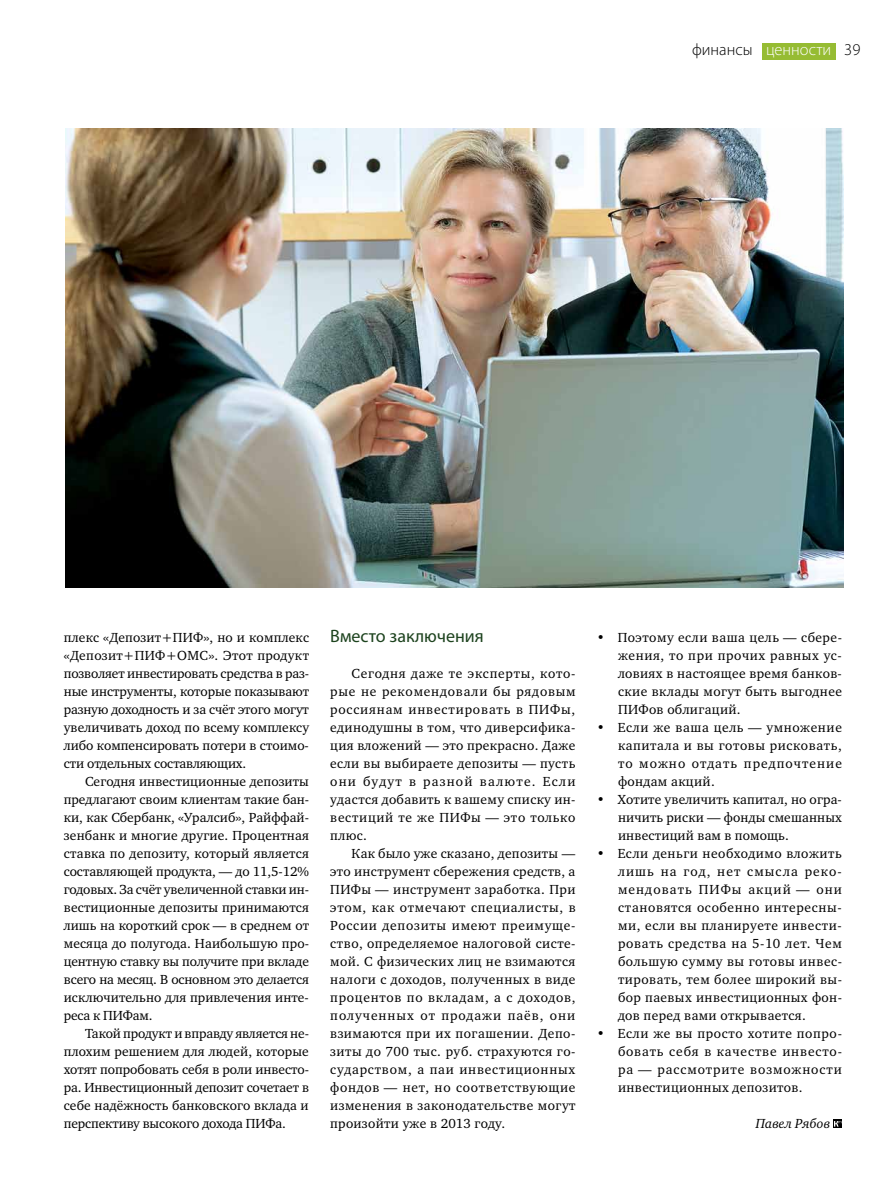
<style>
.page{position:relative;width:893px;height:1191px;background:#fff}
.page>*{position:absolute;margin:0;border:0;box-sizing:border-box;transform-origin:0 0}
.t1{font:18px "Myriad Pro";color:#1d431e}
.t2{font:300 16.5px "Myriad Pro";color:#fff}
.t3{font:300 16.5px "Myriad Pro";color:#000}
.t4{font:13.5px/18px "Charter ITC";letter-spacing:.025em;color:#000;text-align:justify}
.t5{font:italic 13.5px "Charter ITC";letter-spacing:.005em;color:#000}
.s1{color:#000}
</style>
<div class="page">
<div style="left:762px;top:43px;width:73px;height:16px;background:#96bc33"></div>
<svg style="left:833px;top:1119px;width:9px;height:9px"></svg>
<svg style="left:834px;top:1121px;width:7px;height:5px"></svg>
<img style="left:66px;top:128px;width:778px;height:460px">
<p class="t3" style="left:692px;top:40px;width:62px">финансы</p>
<p class="t2" style="left:766px;top:40px;width:96px">ценности <span class="s1">39</span></p>
<p class="t4" style="left:64px;top:628px;width:247px">плекс «Депозит+ПИФ», но и комплекс «Депозит+ПИФ+ОМС». Этот продукт позволяет инвестировать средства в раз&shy;ные инструменты, которые показывают разную доходность и за счёт этого могут увеличивать доход по всему комплексу либо компенсировать потери в стоимо&shy;сти отдельных составляющих.</p>
<p class="t4" style="left:64px;top:772px;width:247px;text-indent:21px">Сегодня инвестиционные депозиты предлагают своим клиентам такие бан&shy;ки, как Сбербанк, «Уралсиб», Райффай&shy;зенбанк и многие другие. Процентная ставка по депозиту, который является составляющей продукта, — до 11,5-12% годовых. За счёт увеличенной ставки ин&shy;вестиционные депозиты принимаются лишь на короткий срок — в среднем от месяца до полугода. Наибольшую про&shy;центную ставку вы получите при вкладе всего на месяц. В основном это делается исключительно для привлечения инте&shy;реса к ПИФам.</p>
<p class="t4" style="left:64px;top:1024px;width:247px;text-indent:21px">Такой продукт и вправду является не&shy;плохим решением для людей, которые хотят попробовать себя в роли инвесто&shy;ра. Инвестиционный депозит сочетает в себе надёжность банковского вклада и перспективу высокого дохода ПИФа.</p>
<h1 class="t1" style="left:330px;top:625px;width:155px">Вместо заключения</h1>
<p class="t4" style="left:330px;top:664px;width:247px;text-indent:21px">Сегодня даже те эксперты, кото&shy;рые не рекомендовали бы рядовым россиянам инвестировать в ПИФы, единодушны в том, что диверсифика&shy;ция вложений — это прекрасно. Даже если вы выбираете депозиты — пусть они будут в разной валюте. Если удастся добавить к вашему списку ин&shy;вестиций те же ПИФы — это только плюс.</p>
<p class="t4" style="left:330px;top:844px;width:247px;text-indent:21px">Как было уже сказано, депозиты — это инструмент сбережения средств, а ПИФы — инструмент заработка. При этом, как отмечают специалисты, в России депозиты имеют преимуще&shy;ство, определяемое налоговой систе&shy;мой. С физических лиц не взимаются налоги с доходов, полученных в виде процентов по вкладам, а с доходов, полученных от продажи паёв, они взимаются при их погашении. Депо&shy;зиты до 700 тыс. руб. страхуются го&shy;сударством, а паи инвестиционных фондов — нет, но соответствующие изменения в законодательстве могут произойти уже в 2013 году.</p>
<p class="t4" style="left:618px;top:628px;width:225px;text-indent:-21px">• Поэтому если ваша цель — сбере&shy;жения, то при прочих равных ус&shy;ловиях в настоящее время банков&shy;ские вклады могут быть выгоднее ПИФов облигаций.</p>
<p class="t4" style="left:618px;top:718px;width:225px;text-indent:-21px">• Если же ваша цель — умножение капитала и вы готовы рисковать, то можно отдать предпочтение фондам акций.</p>
<p class="t4" style="left:618px;top:790px;width:225px;text-indent:-21px">• Хотите увеличить капитал, но огра&shy;ничить риски — фонды смешанных инвестиций вам в помощь.</p>
<p class="t4" style="left:618px;top:844px;width:226px;text-indent:-21px">• Если деньги необходимо вложить лишь на год, нет смысла реко&shy;мендовать ПИФы акций — они становятся особенно интересны&shy;ми, если вы планируете инвести&shy;ровать средства на 5-10 лет. Чем большую сумму вы готовы инвес&shy;тировать, тем более широкий вы&shy;бор паевых инвестиционных фон&shy;дов перед вами открывается.</p>
<p class="t4" style="left:618px;top:1024px;width:226px;text-indent:-21px">• Если же вы просто хотите попро&shy;бовать себя в качестве инвесто&shy;ра — рассмотрите возможности инвестиционных депозитов.</p>
<p class="t5" style="left:756px;top:1115px;width:76px">Павел Рябов</p>
</div>
